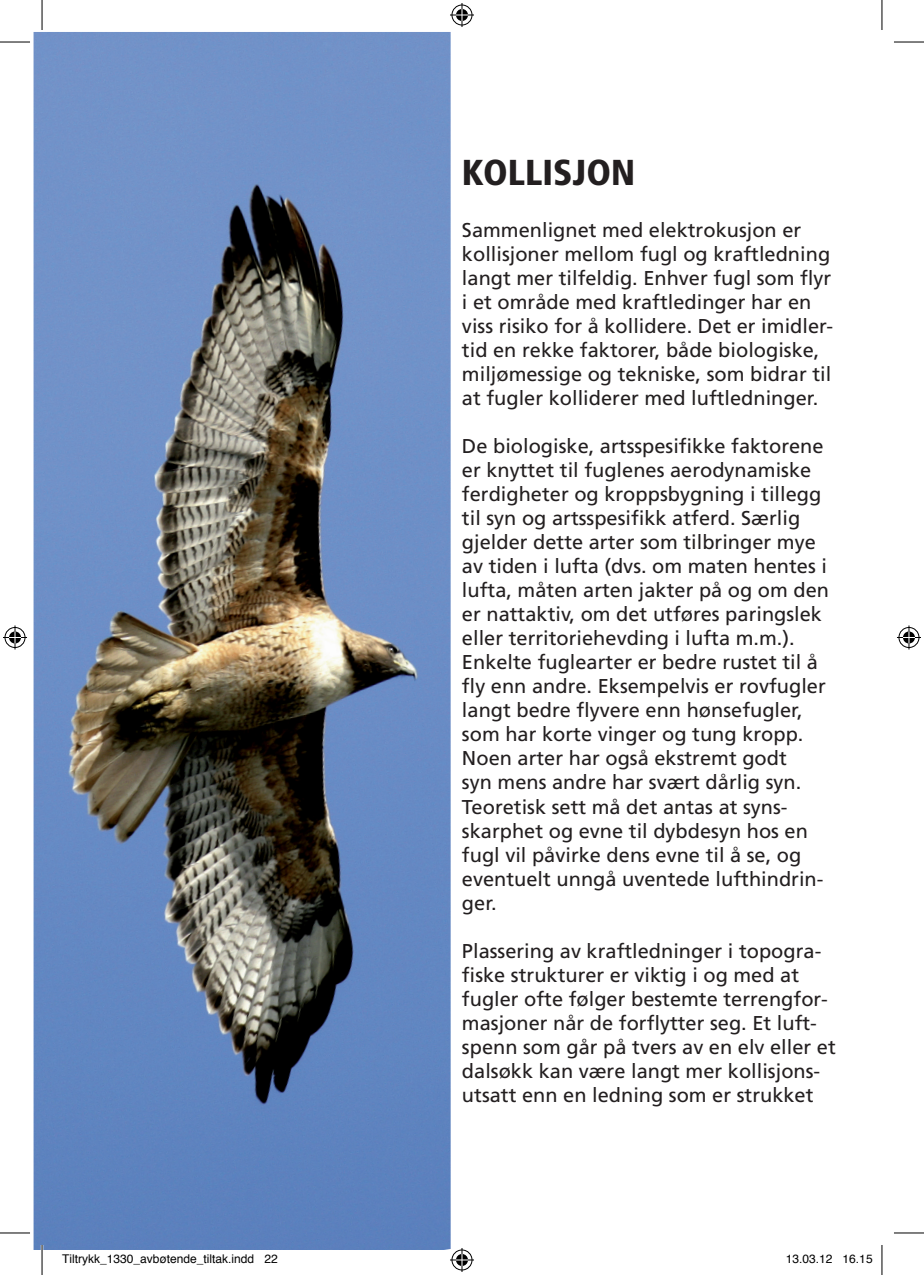
<style>
.page{position:relative;width:924px;height:1275px;background:#fff}
.page>*{position:absolute;margin:0;border:0;box-sizing:border-box;transform-origin:0 0}
.t1{font:900 condensed 36px "Frutiger";color:#231f20}
.t2{font:20px/24px "Frutiger";color:#231f20}
.t3{font:12px "Helvetica";color:#000}
</style>
<div class="page">
<img style="left:34px;top:32px;width:416px;height:1218px">
<hr style="left:41px;top:1245px;width:2px;height:30px;background:#fff">
<hr style="left:0;top:42px;width:30px;height:1px;background:#000">
<hr style="left:893px;top:42px;width:30px;height:1px;background:#000">
<hr style="left:0;top:1232px;width:30px;height:1px;background:#000">
<hr style="left:893px;top:1232px;width:30px;height:1px;background:#000">
<hr style="left:42px;top:0;width:1px;height:30px;background:#000">
<hr style="left:42px;top:1245px;width:1px;height:30px;background:#000">
<hr style="left:881px;top:0;width:1px;height:30px;background:#000">
<hr style="left:881px;top:1245px;width:1px;height:30px;background:#000">
<svg style="left:450px;top:3px;width:24px;height:24px"></svg>
<svg style="left:450px;top:1248px;width:24px;height:24px"></svg>
<svg style="left:3px;top:625px;width:24px;height:24px"></svg>
<svg style="left:897px;top:625px;width:23px;height:24px"></svg>
<h1 class="t1" style="left:462px;top:151px;width:175px">KOLLISJON</h1>
<p class="t2" style="left:462px;top:218px;width:372px">Sammenlignet med elektrokusjon er kollisjoner mellom fugl og kraftledning langt mer tilfeldig. Enhver fugl som flyr i et område med kraftledinger har en viss risiko for å kollidere. Det er imidler&shy;tid en rekke faktorer, både biologiske, miljømessige og tekniske, som bidrar til at fugler kolliderer med luftledninger.</p>
<p class="t2" style="left:462px;top:434px;width:368px">De biologiske, artsspesifikke faktorene er knyttet til fuglenes aerodynamiske ferdigheter og kroppsbygning i tillegg til syn og artsspesifikk atferd. Særlig gjelder dette arter som tilbringer mye av tiden i lufta (dvs. om maten hentes i lufta, måten arten jakter på og om den er nattaktiv, om det utføres paringslek eller territoriehevding i lufta m.m.).<br>Enkelte fuglearter er bedre rustet til å fly enn andre. Eksempelvis er rovfugler langt bedre flyvere enn hønsefugler, som har korte vinger og tung kropp.<br>Noen arter har også ekstremt godt<br>syn mens andre har svært dårlig syn.<br>Teoretisk sett må det antas at syns&shy;skarphet og evne til dybdesyn hos en fugl vil påvirke dens evne til å se, og eventuelt unngå uventede lufthindrin&shy;ger.</p>
<p class="t2" style="left:462px;top:938px;width:375px">Plassering av kraftledninger i topogra&shy;fiske strukturer er viktig i og med at fugler ofte følger bestemte terrengfor&shy;masjoner når de forflytter seg. Et luft&shy;spenn som går på tvers av en elv eller et dalsøkk kan være langt mer kollisjons&shy;utsatt enn en ledning som er strukket</p>
<p class="t3" style="left:62px;top:1249px;width:217px">Tiltrykk_1330_avbøtende_tiltak.indd 22</p>
<p class="t3" style="left:785px;top:1249px;width:88px">13.03.12 16.15</p>
</div>
